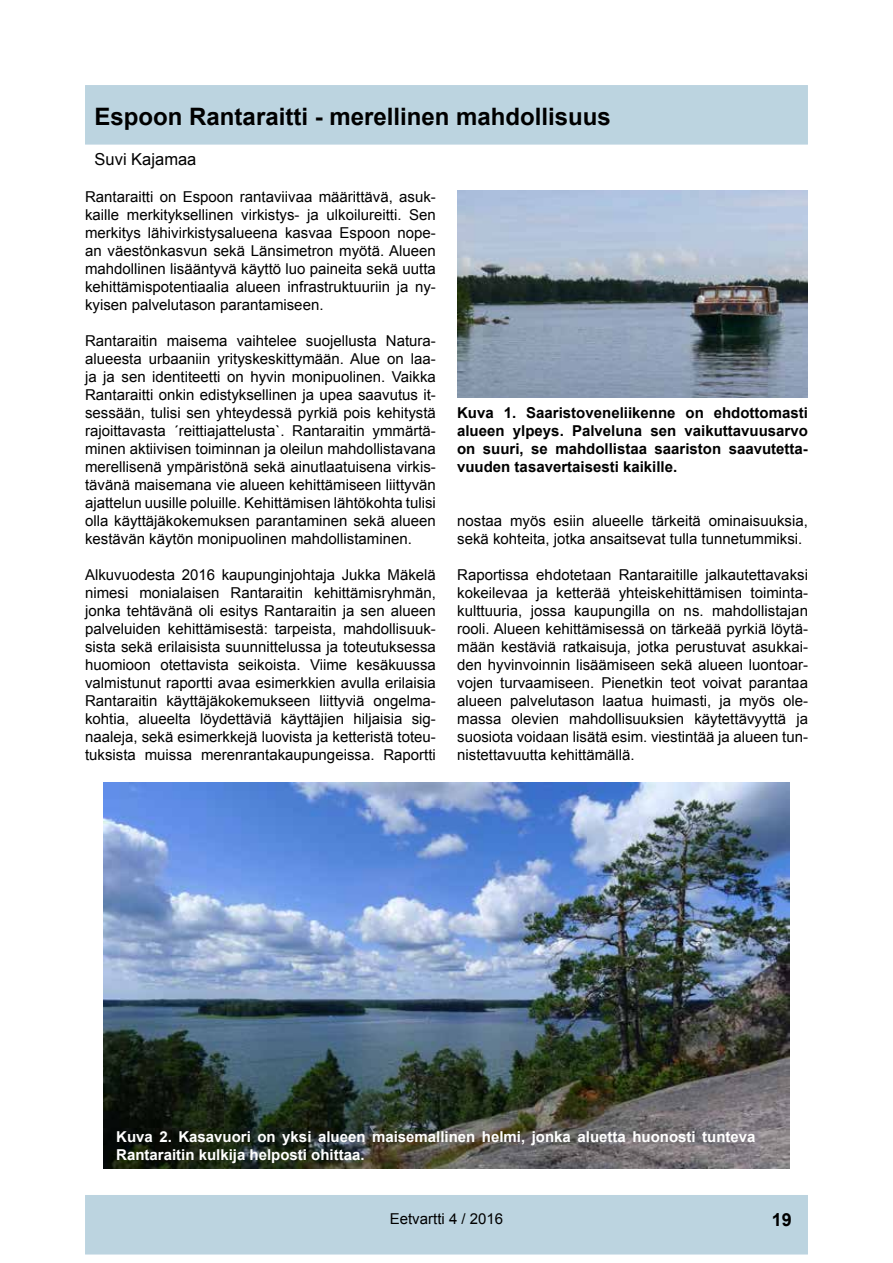
<style>
.page{position:relative;width:893px;height:1263px;background:#fff}
.page>*{position:absolute;margin:0;border:0;box-sizing:border-box;transform-origin:0 0}
.t1{font:700 24px "Arial";color:#000}
.t2{font:700 18px "Arial";color:#000}
.t3{font:16.5px "Arial";color:#000}
.t4{font:15px/18px "Arial";color:#000;text-align:justify}
.t5{font:700 15px/18px "Arial";color:#000;text-align:justify}
.t6{font:700 15px/18px "Arial";color:#fff}
</style>
<div class="page">
<div style="left:85px;top:1195px;width:723px;height:59px;background:#bcd4e0"></div>
<div style="left:85px;top:85px;width:723px;height:60px;background:#bcd4e0;border:2px solid #bcd4e0"></div>
<img style="left:457px;top:191px;width:351px;height:206px">
<img style="left:103px;top:782px;width:687px;height:387px">
<h1 class="t1" style="left:95px;top:101px;width:518px">Espoon Rantaraitti - merellinen mahdollisuus</h1>
<p class="t3" style="left:95px;top:148px;width:103px">Suvi Kajamaa</p>
<p class="t4" style="left:85px;top:187px;width:352px">Rantaraitti on Espoon rantaviivaa määrittävä, asuk&shy;kaille merkityksellinen virkistys- ja ulkoilureitti. Sen merkitys lähivirkistysalueena kasvaa Espoon nope&shy;an väestönkasvun sekä Länsimetron myötä. Alueen mahdollinen lisääntyvä käyttö luo paineita sekä uutta kehittämispotentiaalia alueen infrastruktuuriin ja ny&shy;kyisen palvelutason parantamiseen.</p>
<p class="t4" style="left:85px;top:331px;width:352px">Rantaraitin maisema vaihtelee suojellusta Natura&shy;alueesta urbaaniin yrityskeskittymään. Alue on laa&shy;ja ja sen identiteetti on hyvin monipuolinen. Vaikka Rantaraitti onkin edistyksellinen ja upea saavutus it&shy;sessään, tulisi sen yhteydessä pyrkiä pois kehitystä rajoittavasta ´reittiajattelusta`. Rantaraitin ymmärtä&shy;minen aktiivisen toiminnan ja oleilun mahdollistavana merellisenä ympäristönä sekä ainutlaatuisena virkis&shy;tävänä maisemana vie alueen kehittämiseen liittyvän ajattelun uusille poluille. Kehittämisen lähtökohta tulisi olla käyttäjäkokemuksen parantaminen sekä alueen kestävän käytön monipuolinen mahdollistaminen.</p>
<p class="t4" style="left:85px;top:565px;width:352px">Alkuvuodesta 2016 kaupunginjohtaja Jukka Mäkelä nimesi monialaisen Rantaraitin kehittämisryhmän, jonka tehtävänä oli esitys Rantaraitin ja sen alueen palveluiden kehittämisestä: tarpeista, mahdollisuuk&shy;sista sekä erilaisista suunnittelussa ja toteutuksessa huomioon otettavista seikoista. Viime kesäkuussa valmistunut raportti avaa esimerkkien avulla erilaisia Rantaraitin käyttäjäkokemukseen liittyviä ongelma&shy;kohtia, alueelta löydettäviä käyttäjien hiljaisia sig&shy;naaleja, sekä esimerkkejä luovista ja ketteristä toteu&shy;tuksista muissa merenrantakaupungeissa. Raportti</p>
<p class="t5" style="left:457px;top:404px;width:352px">Kuva 1. Saaristoveneliikenne on ehdottomasti alueen ylpeys. Palveluna sen vaikuttavuusarvo on suuri, se mahdollistaa saariston saavutetta&shy;vuuden tasavertaisesti kaikille.</p>
<p class="t4" style="left:457px;top:512px;width:352px">nostaa myös esiin alueelle tärkeitä ominaisuuksia, sekä kohteita, jotka ansaitsevat tulla tunnetummiksi.</p>
<p class="t4" style="left:457px;top:566px;width:352px">Raportissa ehdotetaan Rantaraitille jalkautettavaksi kokeilevaa ja ketterää yhteiskehittämisen toiminta&shy;kulttuuria, jossa kaupungilla on ns. mahdollistajan rooli. Alueen kehittämisessä on tärkeää pyrkiä löytä&shy;mään kestäviä ratkaisuja, jotka perustuvat asukkai&shy;den hyvinvoinnin lisäämiseen sekä alueen luontoar&shy;vojen turvaamiseen. Pienetkin teot voivat parantaa alueen palvelutason laatua huimasti, ja myös ole&shy;massa olevien mahdollisuuksien käytettävyyttä ja suosiota voidaan lisätä esim. viestintää ja alueen tun&shy;nistettavuutta kehittämällä.</p>
<p class="t6" style="left:116px;top:1128px;width:641px">Kuva 2. Kasavuori on yksi alueen maisemallinen helmi, jonka aluetta huonosti tunteva<br>Rantaraitin kulkija helposti ohittaa.</p>
<p class="t4" style="left:390px;top:1210px;width:115px">Eetvartti 4 / 2016</p>
<p class="t2" style="left:772px;top:1208px;width:22px">19</p>
</div>
